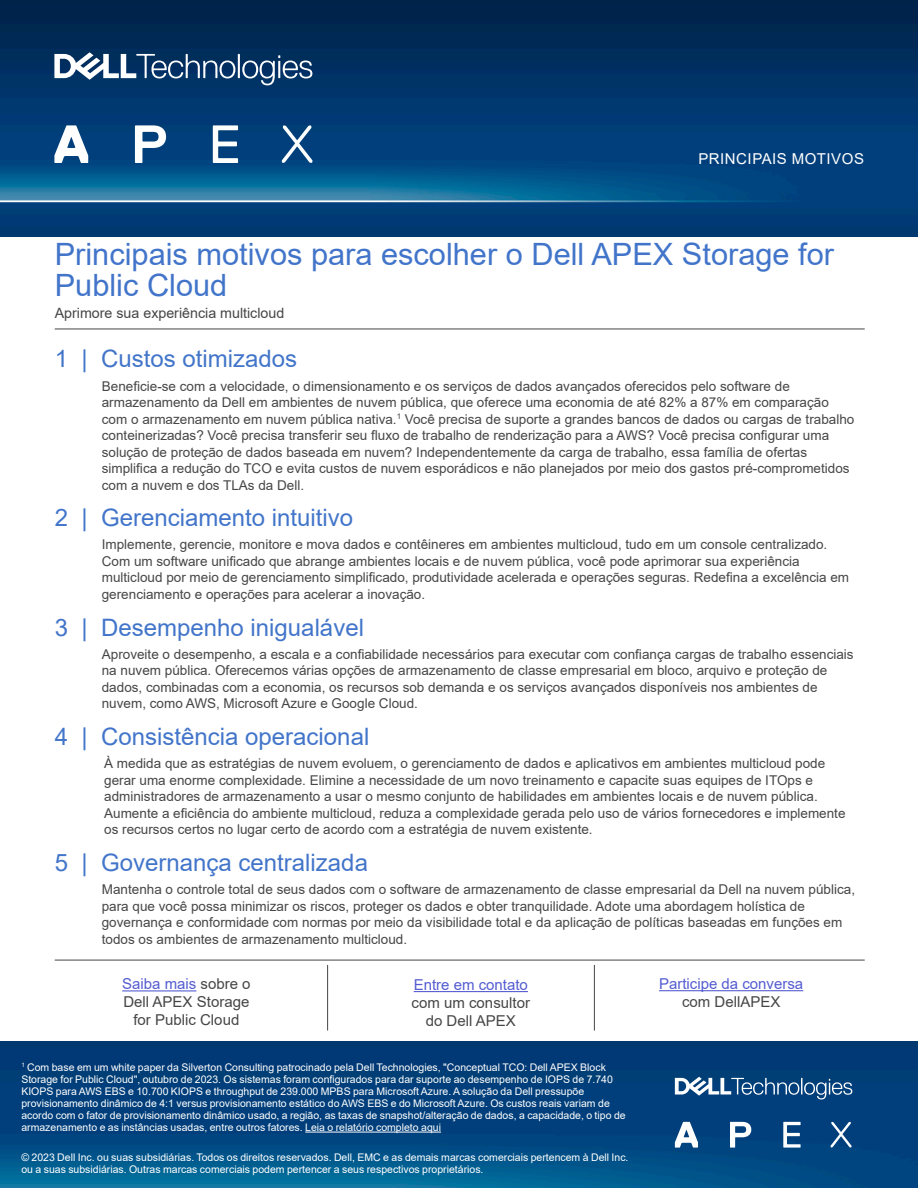
<style>
.page{position:relative;width:918px;height:1188px;background:#fff}
.page>*{position:absolute;margin:0;border:0;box-sizing:border-box;transform-origin:0 0}
.Headline_1{font:30.75px/31.5px "Arial";color:#4275ca}
.List_item_subheading{font:24px "Arial";color:#4275ca}
.List_Copy{font:24px "Arial";color:#4275ca}
.t1{font:15px/18px "Arial";color:#464646;text-align:center}
.t2{font:15px/18px "Arial";color:#545cd1;text-align:center}
.Table_Text{font:15px "Arial";letter-spacing:.035em;color:#fff}
.Headline_1-2{font:14.25px "Arial";color:#464646}
.List_Copy-2{font:13.5px/16.5px "Arial";color:#464646}
.t3{font:10.5px/12px "Arial";color:#fff}
.s1{color:#545cd1}
.s2{color:#464646}
</style>
<div class="page">
<img style="left:0;top:0;width:918px;height:236px">
<svg style="left:54px;top:52px;width:258px;height:33px"></svg>
<hr style="left:55px;top:329px;width:810px;height:1px;background:#464646">
<svg style="left:54px;top:125px;width:34px;height:38px"></svg>
<svg style="left:135px;top:125px;width:31px;height:38px"></svg>
<svg style="left:213px;top:125px;width:25px;height:38px"></svg>
<svg style="left:282px;top:125px;width:30px;height:38px"></svg>
<img style="left:0;top:1041px;width:918px;height:147px">
<hr style="left:305px;top:1132px;width:136px;height:1px;background:#fff">
<svg style="left:675px;top:1122px;width:23px;height:26px"></svg>
<svg style="left:730px;top:1122px;width:21px;height:26px"></svg>
<svg style="left:783px;top:1122px;width:18px;height:26px"></svg>
<svg style="left:831px;top:1122px;width:21px;height:25px"></svg>
<svg style="left:675px;top:1077px;width:177px;height:23px;background:#3d6d99"></svg>
<hr style="left:327px;top:965px;width:1px;height:66px;background:#464646">
<hr style="left:594px;top:965px;width:1px;height:66px;background:#464646">
<hr style="left:659px;top:990px;width:144px;height:1px;background:#545cd1">
<hr style="left:414px;top:991px;width:114px;height:1px;background:#545cd1">
<hr style="left:122px;top:990px;width:74px;height:1px;background:#545cd1">
<hr style="left:55px;top:960px;width:810px;height:1px;background:#464646">
<p class="Table_Text" style="left:698px;top:148px;width:167px">PRINCIPAIS MOTIVOS</p>
<p class="Headline_1" style="left:55px;top:238px;width:781px">Principais motivos para escolher o Dell APEX Storage for<br>Public Cloud</p>
<p class="Headline_1-2" style="left:55px;top:303px;width:231px">Aprimore sua experiência multicloud</p>
<p class="List_item_subheading" style="left:55px;top:342px;width:244px">1 | Custos otimizados</p>
<p class="List_Copy-2" style="left:102px;top:377px;width:754px">Beneficie-se com a velocidade, o dimensionamento e os serviços de dados avançados oferecidos pelo software de armazenamento da Dell em ambientes de nuvem pública, que oferece uma economia de até 82% a 87% em comparação com o armazenamento em nuvem pública nativa.<sup>1</sup> Você precisa de suporte a grandes bancos de dados ou cargas de trabalho conteinerizadas? Você precisa transferir seu fluxo de trabalho de renderização para a AWS? Você precisa configurar uma solução de proteção de dados baseada em nuvem? Independentemente da carga de trabalho, essa família de ofertas simplifica a redução do TCO e evita custos de nuvem esporádicos e não planejados por meio dos gastos pré-comprometidos com a nuvem e dos TLAs da Dell.</p>
<p class="List_item_subheading" style="left:55px;top:501px;width:300px">2 | Gerenciamento intuitivo</p>
<p class="List_Copy-2" style="left:102px;top:536px;width:749px">Implemente, gerencie, monitore e mova dados e contêineres em ambientes multicloud, tudo em um console centralizado.<br>Com um software unificado que abrange ambientes locais e de nuvem pública, você pode aprimorar sua experiência multicloud por meio de gerenciamento simplificado, produtividade acelerada e operações seguras. Redefina a excelência em gerenciamento e operações para acelerar a inovação.</p>
<p class="List_item_subheading" style="left:55px;top:611px;width:311px">3 | Desempenho inigualável</p>
<p class="List_Copy-2" style="left:102px;top:646px;width:753px">Aproveite o desempenho, a escala e a confiabilidade necessários para executar com confiança cargas de trabalho essenciais na nuvem pública. Oferecemos várias opções de armazenamento de classe empresarial em bloco, arquivo e proteção de dados, combinadas com a economia, os recursos sob demanda e os serviços avançados disponíveis nos ambientes de nuvem, como AWS, Microsoft Azure e Google Cloud.</p>
<p class="List_item_subheading" style="left:55px;top:720px;width:316px">4 | Consistência operacional</p>
<p class="List_Copy-2" style="left:104px;top:755px;width:743px">À medida que as estratégias de nuvem evoluem, o gerenciamento de dados e aplicativos em ambientes multicloud pode gerar uma enorme complexidade. Elimine a necessidade de um novo treinamento e capacite suas equipes de ITOps e administradores de armazenamento a usar o mesmo conjunto de habilidades em ambientes locais e de nuvem pública.<br>Aumente a eficiência do ambiente multicloud, reduza a complexidade gerada pelo uso de vários fornecedores e implemente os recursos certos no lugar certo de acordo com a estratégia de nuvem existente.</p>
<p class="List_Copy" style="left:55px;top:846px;width:315px">5 | Governança centralizada</p>
<p class="List_Copy-2" style="left:102px;top:881px;width:755px">Mantenha o controle total de seus dados com o software de armazenamento de classe empresarial da Dell na nuvem pública, para que você possa minimizar os riscos, proteger os dados e obter tranquilidade. Adote uma abordagem holística de governança e conformidade com normas por meio da visibilidade total e da aplicação de políticas baseadas em funções em todos os ambientes de armazenamento multicloud.</p>
<p class="t1" style="left:122px;top:975px;width:130px"><span class="s1">Saiba mais</span> sobre o<br>Dell APEX Storage for Public Cloud</p>
<p class="t1" style="left:412px;top:976px;width:120px"><span class="s1">Entre em contato </span>com um consultor do Dell APEX</p>
<p class="t3" style="left:21px;top:1061px;width:606px"><sup>1</sup> Com base em um white paper da Silverton Consulting patrocinado pela Dell Technologies, "Conceptual TCO: Dell APEX Block Storage for Public Cloud", outubro de 2023. Os sistemas foram configurados para dar suporte ao desempenho de IOPS de 7.740<br>KIOPS para AWS EBS e 10.700 KIOPS e throughput de 239.000 MPBS para Microsoft Azure. A solução da Dell pressupõe provisionamento dinâmico de 4:1 versus provisionamento estático do AWS EBS e do Microsoft Azure. Os custos reais variam de acordo com o fator de provisionamento dinâmico usado, a região, as taxas de snapshot/alteração de dados, a capacidade, o tipo de armazenamento e as instâncias usadas, entre outros fatores. Leia o relatório completo aqui</p>
<p class="t3" style="left:21px;top:1151px;width:609px">© 2023 Dell Inc. ou suas subsidiárias. Todos os direitos reservados. Dell, EMC e as demais marcas comerciais pertencem à Dell Inc. ou a suas subsidiárias. Outras marcas comerciais podem pertencer a seus respectivos proprietários.</p>
<p class="t2" style="left:659px;top:975px;width:146px">Participe da conversa <span class="s2">com DellAPEX</span></p>
</div>
